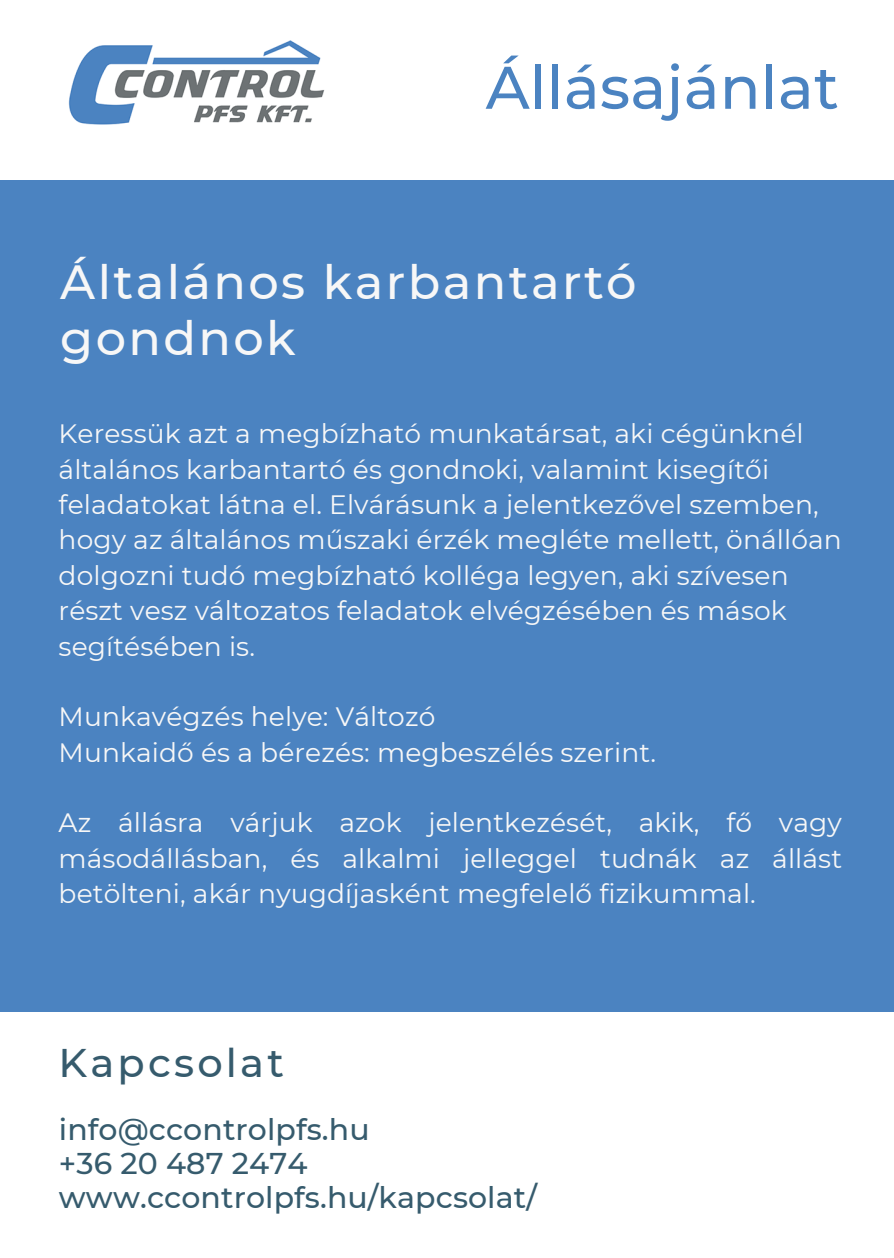
<style>
.page{position:relative;width:894px;height:1258px;background:#fff}
.page>*{position:absolute;margin:0;border:0;box-sizing:border-box;transform-origin:0 0}
.t1{font:500 60px "Montserrat";letter-spacing:.005em;color:#4b83c1}
.t2{font:500 47.7px/56.4px "Montserrat";letter-spacing:.05em;color:#f7f7f7}
.t3{font:500 39.9px "Montserrat";letter-spacing:.08em;color:#365b6d}
.t4{font:500 30px "Montserrat";letter-spacing:.005em;color:#365b6d}
.t5{font:26.4px/35.4px "Montserrat";letter-spacing:.005em;color:#f7f7f7}
</style>
<div class="page">
<div style="left:0;top:0;width:893px;height:1258px;background:#4b83c1"></div>
<div style="left:0;top:1012px;width:893px;height:246px;background:#fff"></div>
<div style="left:0;top:0;width:893px;height:180px;background:#fff"></div>
<img style="left:68px;top:40px;width:257px;height:85px">
<p class="t1" style="left:485px;top:51px;width:354px">Állásajánlat</p>
<p class="t2" style="left:60px;top:253px;width:577px">Általános karbantartó gondnok</p>
<p class="t5" style="left:59px;top:416px;width:784px">Keressük azt a megbízható munkatársat, aki cégünknél általános karbantartó és gondnoki, valamint kisegítői feladatokat látna el. Elvárásunk a jelentkezővel szemben, hogy az általános műszaki érzék megléte mellett, önállóan dolgozni tudó megbízható kolléga legyen, aki szívesen részt vesz változatos feladatok elvégzésében és mások segítésében is.</p>
<p class="t5" style="left:59px;top:699px;width:378px">Munkavégzés helye: Változó</p>
<p class="t5" style="left:59px;top:734px;width:598px">Munkaidő és a bérezés: megbeszélés szerint.</p>
<p class="t5" style="left:59px;top:805px;width:784px;text-align:justify">Az állásra várjuk azok jelentkezését, akik, fő vagy másodállásban, és alkalmi jelleggel tudnák az állást betölteni, akár nyugdíjasként megfelelő fizikummal.</p>
<p class="t3" style="left:59px;top:1038px;width:227px">Kapcsolat</p>
<p class="t4" style="left:59px;top:1111px;width:312px">info@ccontrolpfs.hu</p>
<p class="t4" style="left:59px;top:1145px;width:250px">+36 20 487 2474</p>
<p class="t4" style="left:59px;top:1178px;width:479px">www.ccontrolpfs.hu/kapcsolat/</p>
</div>
